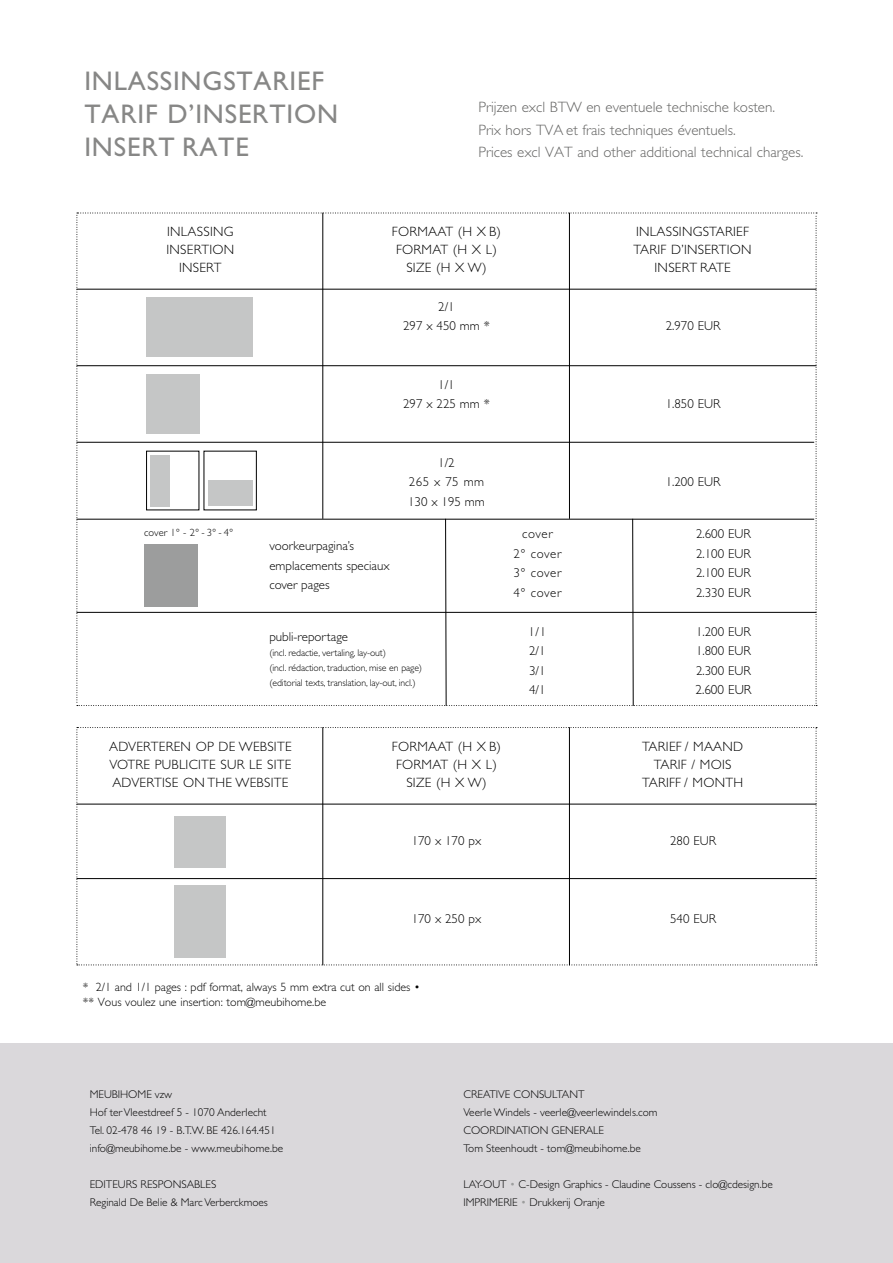
<style>
.page{position:relative;width:893px;height:1263px;background:#fff}
.page>*{position:absolute;margin:0;border:0;box-sizing:border-box;transform-origin:0 0}
.t1{font:27px/33px "Gill Sans Std";letter-spacing:.03em;color:#878786}
.t2{font:300 15px/22.5px "Gill Sans";color:#636362}
.t3{font:300 13.5px/18px "Gill Sans";letter-spacing:.02em;color:#000;text-align:center}
.t4{font:300 13.2px "Gill Sans Std";color:#000}
.t5{font:300 12.9px/19.5px "Gill Sans Std";color:#000;text-align:center}
.t6{font:300 12.9px/19.5px "Gill Sans Std";letter-spacing:.04em;color:#000;text-align:center}
.t7{font:300 12px/15px "Gill Sans";color:#000}
.t8{font:300 11.25px/18px "Gill Sans";color:#000}
.t9{font:300 10.5px "Gill Sans Std";color:#000}
.t10{font:300 9.75px/15px "Gill Sans Std";letter-spacing:-.01em;color:#000}
.s1{color:#9c9d9d}
</style>
<div class="page">
<div style="left:0;top:1043px;width:893px;height:220px;background:#dad8db"></div>
<svg style="left:77px;top:727px;width:740px;height:238px"></svg>
<hr style="left:322px;top:727px;width:1px;height:238px;background:#000">
<div style="left:174px;top:816px;width:51px;height:51px;background:#c5c6c6"></div>
<div style="left:174px;top:885px;width:51px;height:73px;background:#c5c6c6"></div>
<hr style="left:569px;top:727px;width:1px;height:238px;background:#000">
<svg style="left:77px;top:213px;width:740px;height:493px"></svg>
<hr style="left:77px;top:878px;width:739px;height:1px;background:#000">
<hr style="left:77px;top:804px;width:739px;height:1px;background:#000">
<h1 class="t1" style="left:84px;top:64px;width:255px">INLASSINGSTARIEF<br>TARIF D’INSERTION<br>INSERT RATE</h1>
<h2 class="t2" style="left:478px;top:96px;width:327px">Prijzen excl BTW en eventuele technische kosten.<br>Prix hors TVA et frais techniques éventuels.<br>Prices excl VAT and other additional technical charges.</h2>
<p class="t3" style="left:166px;top:223px;width:69px">INLASSING<br>INSERTION<br>INSERT</p>
<p class="t3" style="left:392px;top:223px;width:111px">FORMAAT (H X B)<br>FORMAT (H X L)<br>SIZE (H X W)</p>
<p class="t3" style="left:633px;top:223px;width:120px">INLASSINGSTARIEF<br>TARIF D’INSERTION<br>INSERT RATE</p>
<p class="t9" style="left:144px;top:526px;width:91px">cover 1° - 2° - 3° - 4°</p>
<p class="t5" style="left:403px;top:297px;width:88px">2/1<br>297 x 450 mm *</p>
<p class="t5" style="left:403px;top:375px;width:88px">1/1<br>297 x 225 mm *</p>
<p class="t5" style="left:408px;top:453px;width:78px">1/2<br>265 x 75 mm<br>130 x 195 mm</p>
<p class="t5" style="left:269px;top:536px;width:122px;text-align:left">voorkeurpagina’s emplacements speciaux cover pages</p>
<p class="t6" style="left:513px;top:524px;width:49px">cover<br>2° cover<br>3° cover<br>4° cover</p>
<p class="t5" style="left:528px;top:622px;width:19px;text-align:justify">1/1<br>2/1<br>3/1<br>4/1</p>
<p class="t5" style="left:269px;top:627px;width:80px">publi-reportage</p>
<p class="t10" style="left:269px;top:645px;width:154px">(incl. redactie, vertaling, lay-out)<br>(incl. rédaction, traduction, mise en page) (editorial texts, translation, lay-out, incl.)</p>
<p class="t5" style="left:666px;top:316px;width:56px">2.970 EUR</p>
<p class="t5" style="left:666px;top:394px;width:56px">1.850 EUR</p>
<p class="t5" style="left:666px;top:472px;width:56px">1.200 EUR</p>
<p class="t5" style="left:696px;top:524px;width:56px;text-align:justify">2.600 EUR 2.100 EUR 2.100 EUR 2.330 EUR</p>
<p class="t5" style="left:696px;top:622px;width:56px;text-align:justify">1.200 EUR 1.800 EUR 2.300 EUR</p>
<p class="t4" style="left:695px;top:682px;width:58px">2.600 EUR</p>
<p class="t3" style="left:109px;top:737px;width:184px;text-align:justify">ADVERTEREN OP DE WEBSITE VOTRE PUBLICITE SUR LE SITE ADVERTISE ON THE WEBSITE</p>
<p class="t3" style="left:392px;top:737px;width:111px">FORMAAT (H X B)<br>FORMAT (H X L)<br>SIZE (H X W)</p>
<p class="t3" style="left:642px;top:737px;width:103px">TARIEF / MAAND<br>TARIF / MOIS<br>TARIFF / MONTH</p>
<p class="t5" style="left:412px;top:831px;width:71px">170 x 170 px</p>
<p class="t5" style="left:412px;top:909px;width:71px">170 x 250 px</p>
<p class="t7" style="left:83px;top:980px;width:339px">* 2/1 and 1/1 pages : pdf format, always 5 mm extra cut on all sides • ** Vous voulez une insertion: tom@meubihome.be</p>
<p class="t5" style="left:670px;top:831px;width:48px">280 EUR</p>
<p class="t5" style="left:670px;top:909px;width:48px">540 EUR</p>
<p class="t8" style="left:90px;top:1085px;width:195px">MEUBIHOME vzw<br>Hof ter Vleestdreef 5 - 1070 Anderlecht Tel. 02-478 46 19 - B.T.W. BE 426.164.451 info@meubihome.be - www.meubihome.be</p>
<p class="t8" style="left:90px;top:1175px;width:180px">EDITEURS RESPONSABLES<br>Reginald De Belie &amp; Marc Verberckmoes</p>
<p class="t8" style="left:463px;top:1085px;width:196px">CREATIVE CONSULTANT<br>Veerle Windels - veerle@veerlewindels.com<br>COORDINATION GENERALE<br>Tom Steenhoudt - tom@meubihome.be</p>
<p class="t8" style="left:463px;top:1175px;width:311px">LAY-OUT <span class="s1">•</span> C-Design Graphics - Claudine Coussens - clo@cdesign.be<br>IMPRIMERIE <span class="s1">•</span> Drukkerij Oranje</p>
</div>
